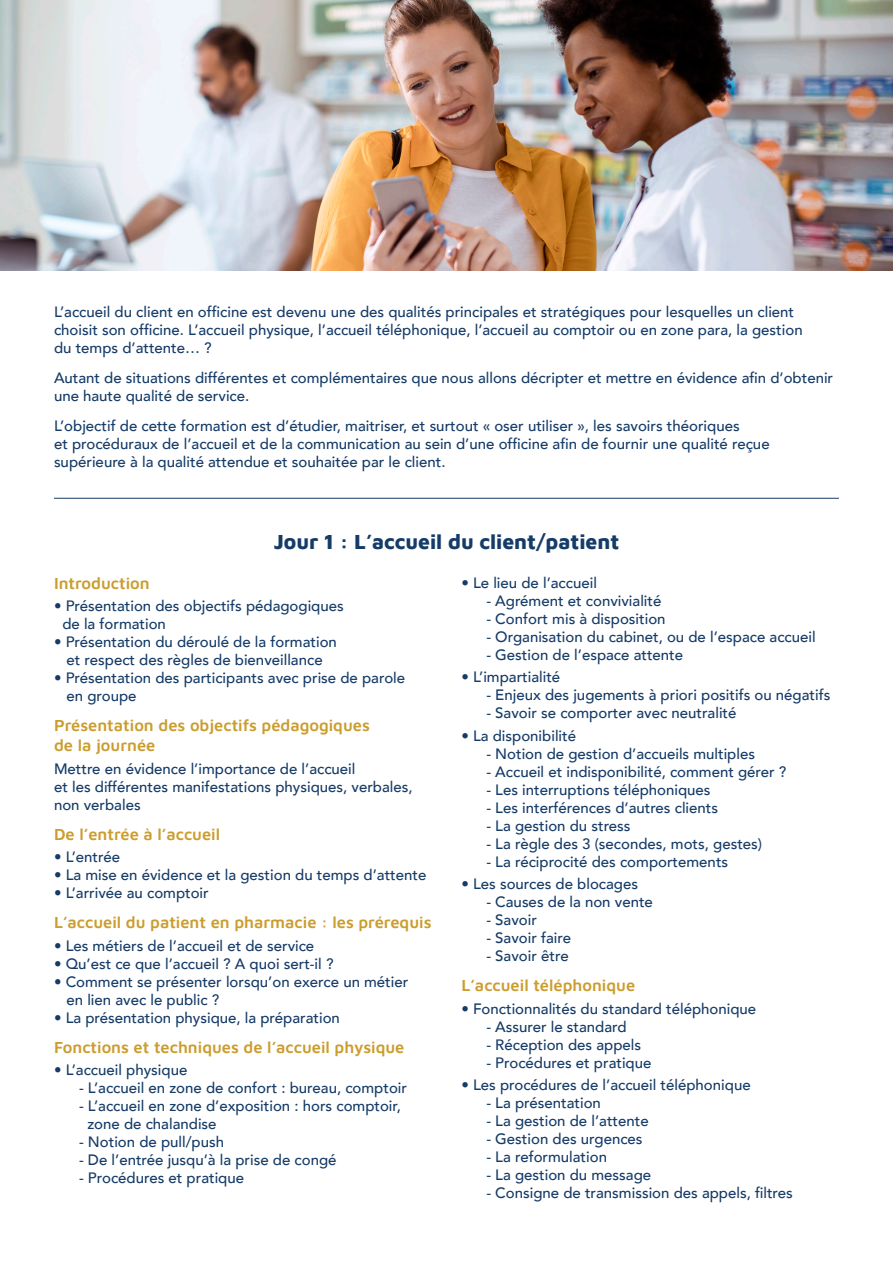
<style>
.page{position:relative;width:893px;height:1263px;background:#fff}
.page>*{position:absolute;margin:0;border:0;box-sizing:border-box;transform-origin:0 0}
.t1{font:800 21px "Maven Pro";color:#153b67}
.t2{font:600 16.5px/19.8px "Maven Pro";color:#cb9d2e}
.t3{font:500 15px/18px "Avenir";color:#153b67}
</style>
<div class="page">
<img style="left:0;top:0;width:893px;height:271px">
<hr style="left:54px;top:498px;width:785px;height:1px;background:#153b67">
<p class="t3" style="left:54px;top:302px;width:742px">L’accueil du client en officine est devenu une des qualités principales et stratégiques pour lesquelles un client</p>
<p class="t3" style="left:54px;top:320px;width:750px">choisit son officine. L’accueil physique, l’accueil téléphonique, l’accueil au comptoir ou en zone para, la gestion</p>
<p class="t3" style="left:54px;top:338px;width:159px">du temps d’attente… ?</p>
<p class="t3" style="left:54px;top:368px;width:781px">Autant de situations différentes et complémentaires que nous allons décripter et mettre en évidence afin d’obtenir une haute qualité de service.</p>
<p class="t3" style="left:54px;top:416px;width:687px">L’objectif de cette formation est d’étudier, maitriser, et surtout « oser utiliser », les savoirs théoriques</p>
<p class="t3" style="left:54px;top:434px;width:717px">et procéduraux de l’accueil et de la communication au sein d’une officine afin de fournir une qualité reçue</p>
<p class="t3" style="left:54px;top:452px;width:393px">supérieure à la qualité attendue et souhaitée par le client.</p>
<p class="t1" style="left:274px;top:527px;width:347px">Jour 1 : L’accueil du client/patient</p>
<p class="t2" style="left:54px;top:572px;width:97px">Introduction</p>
<p class="t3" style="left:62px;top:596px;width:283px;text-indent:-8px">• Présentation des objectifs pédagogiques de la formation</p>
<p class="t3" style="left:54px;top:632px;width:284px;text-align:center">• Présentation du déroulé de la formation et respect des règles de bienveillance</p>
<p class="t3" style="left:54px;top:668px;width:353px">• Présentation des participants avec prise de parole</p>
<p class="t3" style="left:67px;top:686px;width:72px">en groupe</p>
<p class="t2" style="left:54px;top:715px;width:317px">Présentation des objectifs pédagogiques de la journée</p>
<p class="t3" style="left:54px;top:758px;width:360px">Mettre en évidence l’importance de l’accueil<br>et les différentes manifestations physiques, verbales, non verbales</p>
<p class="t2" style="left:54px;top:823px;width:168px">De l’entrée à l’accueil</p>
<p class="t3" style="left:54px;top:847px;width:68px">• L’entrée</p>
<p class="t3" style="left:54px;top:865px;width:374px">• La mise en évidence et la gestion du temps d’attente</p>
<p class="t3" style="left:54px;top:883px;width:156px">• L’arrivée au comptoir</p>
<p class="t2" style="left:54px;top:911px;width:379px">L’accueil du patient en pharmacie : les prérequis</p>
<p class="t3" style="left:54px;top:935px;width:262px">• Les métiers de l’accueil et de service</p>
<p class="t3" style="left:54px;top:953px;width:281px">• Qu’est ce que l’accueil ? A quoi sert-il ?</p>
<p class="t3" style="left:67px;top:971px;width:343px;text-indent:-13px">• Comment se présenter lorsqu’on exerce un métier en lien avec le public ?</p>
<p class="t3" style="left:54px;top:1007px;width:287px">• La présentation physique, la préparation</p>
<p class="t2" style="left:54px;top:1036px;width:352px">Fonctions et techniques de l’accueil physique</p>
<p class="t3" style="left:54px;top:1060px;width:135px">• L’accueil physique</p>
<p class="t3" style="left:79px;top:1078px;width:330px">- L’accueil en zone de confort : bureau, comptoir</p>
<p class="t3" style="left:87px;top:1096px;width:315px;text-indent:-8px">- L’accueil en zone d’exposition : hors comptoir, zone de chalandise</p>
<p class="t3" style="left:79px;top:1132px;width:147px">- Notion de pull/push</p>
<p class="t3" style="left:79px;top:1150px;width:259px">- De l’entrée jusqu’à la prise de congé</p>
<p class="t3" style="left:79px;top:1168px;width:167px">- Procédures et pratique</p>
<p class="t3" style="left:461px;top:573px;width:137px">• Le lieu de l’accueil</p>
<p class="t3" style="left:486px;top:591px;width:177px">- Agrément et convivialité</p>
<p class="t3" style="left:486px;top:609px;width:181px">- Confort mis à disposition</p>
<p class="t3" style="left:486px;top:627px;width:331px">- Organisation du cabinet, ou de l’espace accueil</p>
<p class="t3" style="left:486px;top:645px;width:198px">- Gestion de l’espace attente</p>
<p class="t3" style="left:461px;top:667px;width:100px">• L’impartialité</p>
<p class="t3" style="left:486px;top:685px;width:345px">- Enjeux des jugements à priori positifs ou négatifs</p>
<p class="t3" style="left:486px;top:703px;width:252px">- Savoir se comporter avec neutralité</p>
<p class="t3" style="left:461px;top:726px;width:116px">• La disponibilité</p>
<p class="t3" style="left:486px;top:744px;width:270px">- Notion de gestion d’accueils multiples</p>
<p class="t3" style="left:486px;top:762px;width:302px">- Accueil et indisponibilité, comment gérer ?</p>
<p class="t3" style="left:486px;top:780px;width:226px">- Les interruptions téléphoniques</p>
<p class="t3" style="left:486px;top:798px;width:233px">- Les interférences d’autres clients</p>
<p class="t3" style="left:486px;top:816px;width:146px">- La gestion du stress</p>
<p class="t3" style="left:486px;top:834px;width:277px">- La règle des 3 (secondes, mots, gestes)</p>
<p class="t3" style="left:486px;top:852px;width:243px">- La réciprocité des comportements</p>
<p class="t3" style="left:461px;top:874px;width:178px">• Les sources de blocages</p>
<p class="t3" style="left:486px;top:892px;width:168px">- Causes de la non vente</p>
<p class="t3" style="left:486px;top:910px;width:52px">- Savoir</p>
<p class="t3" style="left:486px;top:928px;width:86px">- Savoir faire</p>
<p class="t3" style="left:486px;top:946px;width:84px">- Savoir être</p>
<p class="t2" style="left:461px;top:975px;width:175px">L’accueil téléphonique</p>
<p class="t3" style="left:461px;top:999px;width:296px">• Fonctionnalités du standard téléphonique</p>
<p class="t3" style="left:486px;top:1017px;width:142px">- Assurer le standard</p>
<p class="t3" style="left:486px;top:1035px;width:156px">- Réception des appels</p>
<p class="t3" style="left:486px;top:1053px;width:167px">- Procédures et pratique</p>
<p class="t3" style="left:461px;top:1075px;width:291px">• Les procédures de l’accueil téléphonique</p>
<p class="t3" style="left:486px;top:1093px;width:116px">- La présentation</p>
<p class="t3" style="left:486px;top:1111px;width:164px">- La gestion de l’attente</p>
<p class="t3" style="left:486px;top:1129px;width:158px">- Gestion des urgences</p>
<p class="t3" style="left:486px;top:1147px;width:122px">- La reformulation</p>
<p class="t3" style="left:486px;top:1165px;width:166px">- La gestion du message</p>
<p class="t3" style="left:486px;top:1183px;width:308px">- Consigne de transmission des appels, filtres</p>
</div>
